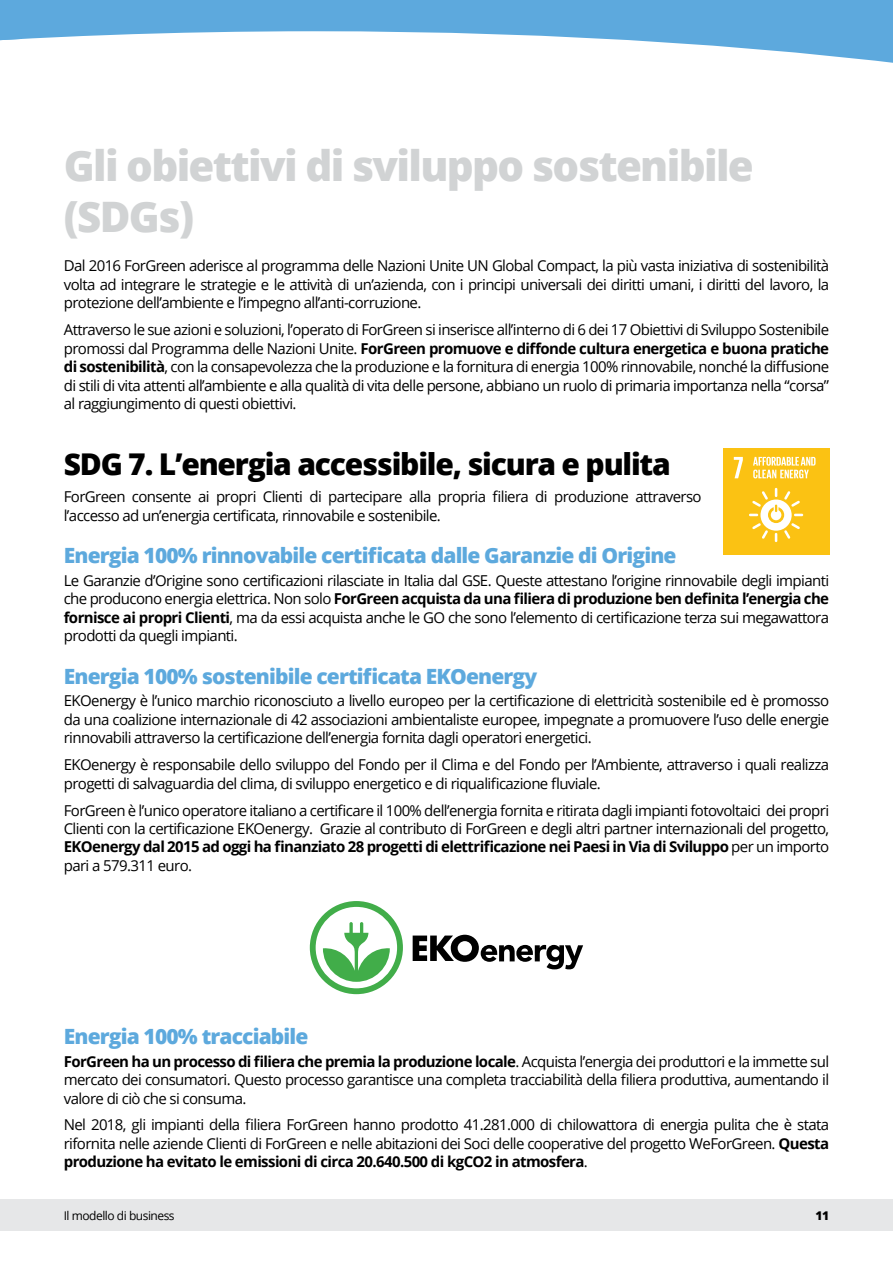
<style>
.page{position:relative;width:893px;height:1263px;background:#fff}
.page>*{position:absolute;margin:0;border:0;box-sizing:border-box;transform-origin:0 0}
.t1{font:800 42px/50.8px "Open Sans";letter-spacing:-.04em;color:#d1d3d4}
.t2{font:800 30px "Open Sans";letter-spacing:-.04em;color:#000}
.t3{font:800 21px "Open Sans";letter-spacing:-.04em;color:#5da9dd}
.t4{font:15px/18.5px "Open Sans";letter-spacing:-.04em;color:#000;text-align:justify}
.t5{font:12px "Open Sans";letter-spacing:-.04em;color:#000}
.t6{font:800 12px "Open Sans";color:#000}
.s1{font-weight:700}
</style>
<div class="page">
<svg style="left:0;top:0;width:893px;height:63px;fill:#5da9dd"></svg>
<div style="left:0;top:1199px;width:893px;height:32px;background:#e6e7e8"></div>
<div style="left:723px;top:448px;width:106px;height:106px;background:#fbc213"></div>
<svg style="left:734px;top:457px;width:9px;height:21px"></svg>
<svg style="left:749px;top:488px;width:54px;height:54px"></svg>
<svg style="left:753px;top:457px;width:62px;height:21px"></svg>
<svg style="left:310px;top:901px;width:93px;height:93px"></svg>
<svg style="left:413px;top:935px;width:170px;height:34px"></svg>
<h1 class="t1" style="left:64px;top:138px;width:692px">Gli obiettivi di sviluppo sostenibile (SDGs)</h1>
<p class="t4" style="left:64px;top:256px;width:767px">Dal 2016 ForGreen aderisce al programma delle Nazioni Unite UN Global Compact, la più vasta iniziativa di sostenibilità volta ad integrare le strategie e le attività di un’azienda, con i principi universali dei diritti umani, i diritti del lavoro, la protezione dell’ambiente e l’impegno all’anti-corruzione.</p>
<p class="t4" style="left:64px;top:320px;width:767px">Attraverso le sue azioni e soluzioni, l’operato di ForGreen si inserisce all’interno di 6 dei 17 Obiettivi di Sviluppo Sostenibile promossi dal Programma delle Nazioni Unite. <span class="s1">ForGreen promuove e diffonde cultura energetica e buona pratiche di sostenibilità</span>, con la consapevolezza che la produzione e la fornitura di energia 100% rinnovabile, nonché la diffusione di stili di vita attenti all’ambiente e alla qualità di vita delle persone, abbiano un ruolo di primaria importanza nella “corsa” al raggiungimento di questi obiettivi.</p>
<h2 class="t2" style="left:64px;top:441px;width:609px">SDG 7. L’energia accessibile, sicura e pulita</h2>
<p class="t4" style="left:64px;top:487px;width:639px">ForGreen consente ai propri Clienti di partecipare alla propria filiera di produzione attraverso l’accesso ad un’energia certificata, rinnovabile e sostenibile.</p>
<h3 class="t3" style="left:64px;top:539px;width:614px">Energia 100% rinnovabile certificata dalle Garanzie di Origine</h3>
<p class="t4" style="left:64px;top:571px;width:767px">Le Garanzie d’Origine sono certificazioni rilasciate in Italia dal GSE. Queste attestano l’origine rinnovabile degli impianti che producono energia elettrica. Non solo <span class="s1">ForGreen acquista da una filiera di produzione ben definita l’energia che fornisce ai propri Clienti</span>, ma da essi acquista anche le GO che sono l’elemento di certificazione terza sui megawattora prodotti da quegli impianti.</p>
<h3 class="t3" style="left:64px;top:660px;width:475px">Energia 100% sostenibile certificata EKOenergy</h3>
<p class="t4" style="left:64px;top:691px;width:767px">EKOenergy è l’unico marchio riconosciuto a livello europeo per la certificazione di elettricità sostenibile ed è promosso da una coalizione internazionale di 42 associazioni ambientaliste europee, impegnate a promuovere l’uso delle energie rinnovabili attraverso la certificazione dell’energia fornita dagli operatori energetici.</p>
<p class="t4" style="left:64px;top:755px;width:767px">EKOenergy è responsabile dello sviluppo del Fondo per il Clima e del Fondo per l’Ambiente, attraverso i quali realizza progetti di salvaguardia del clima, di sviluppo energetico e di riqualificazione fluviale.</p>
<p class="t4" style="left:64px;top:800px;width:767px">ForGreen è l’unico operatore italiano a certificare il 100% dell’energia fornita e ritirata dagli impianti fotovoltaici dei propri Clienti con la certificazione EKOenergy. Grazie al contributo di ForGreen e degli altri partner internazionali del progetto, <span class="s1">EKOenergy dal 2015 ad oggi ha finanziato 28 progetti di elettrificazione nei Paesi in Via di Sviluppo</span> per un importo pari a 579.311 euro.</p>
<h3 class="t3" style="left:64px;top:1020px;width:246px">Energia 100% tracciabile</h3>
<p class="t4" style="left:64px;top:1052px;width:767px"><span class="s1">ForGreen ha un processo di filiera che premia la produzione locale</span>. Acquista l’energia dei produttori e la immette sul mercato dei consumatori. Questo processo garantisce una completa tracciabilità della filiera produttiva, aumentando il valore di ciò che si consuma.</p>
<p class="t4" style="left:64px;top:1115px;width:767px">Nel 2018, gli impianti della filiera ForGreen hanno prodotto 41.281.000 di chilowattora di energia pulita che è stata rifornita nelle aziende Clienti di ForGreen e nelle abitazioni dei Soci delle cooperative del progetto WeForGreen. <span class="s1">Questa produzione ha evitato le emissioni di circa 20.640.500 di kgCO2 in atmosfera</span>.</p>
<p class="t5" style="left:64px;top:1207px;width:112px">Il modello di business</p>
<p class="t6" style="left:816px;top:1206px;width:15px">11</p>
</div>
